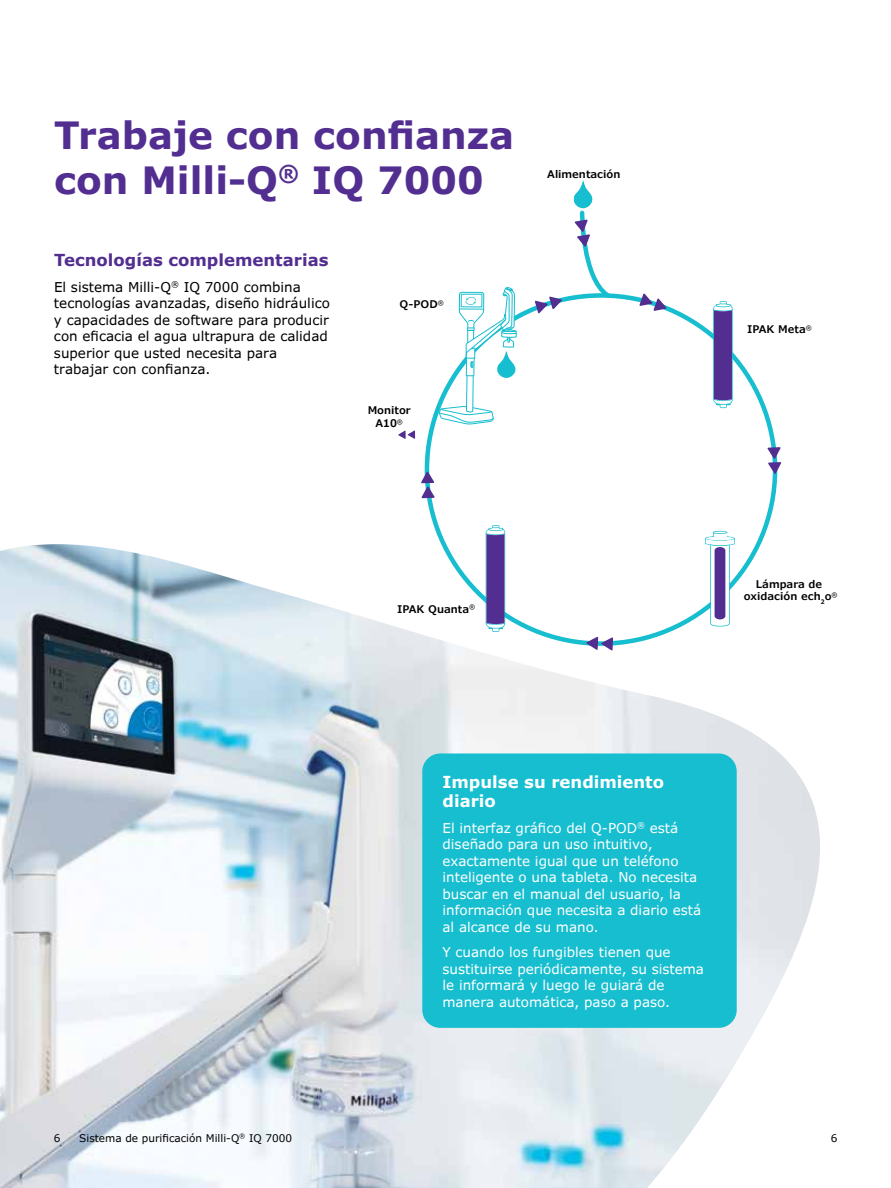
<style>
.page{position:relative;width:891px;height:1188px;background:#fff}
.page>*{position:absolute;margin:0;border:0;box-sizing:border-box;transform-origin:0 0}
.t1{font:700 37.5px/45px "Verdana Pro";color:#522e91}
.t2{font:700 16.5px "Verdana Pro";color:#522e91}
.t3{font:700 16.5px/19.5px "Verdana Pro";color:#fff}
.t4{font:13.5px/16.5px "Verdana Pro";color:#fff}
.t5{font:13.5px/16.5px "Verdana Pro";color:#000}
.t6{font:600 10.5px/12.6px "Verdana Pro";color:#000;text-align:center}
.t7{font:10.5px "Verdana Pro";color:#000}
</style>
<div class="page">
<img style="left:0;top:544px;width:820px;height:644px">
<div style="left:422px;top:753px;width:315px;height:275px;background:#16becf;border-radius:18px"></div>
<svg style="left:713px;top:301px;width:20px;height:107px;background:#655ba7"></svg>
<svg style="left:705px;top:532px;width:31px;height:95px"></svg>
<hr style="left:713px;top:531px;width:14px;height:3px;background:#16becf;border-radius:50%">
<svg style="left:639px;top:293px;width:28px;height:18px"></svg>
<svg style="left:767px;top:447px;width:14px;height:27px"></svg>
<svg style="left:586px;top:637px;width:27px;height:14px"></svg>
<svg style="left:398px;top:430px;width:17px;height:9px"></svg>
<svg style="left:535px;top:296px;width:27px;height:18px"></svg>
<svg style="left:574px;top:180px;width:40px;height:120px"></svg>
<svg style="left:421px;top:287px;width:96px;height:345px"></svg>
<h1 class="t1" style="left:54px;top:113px;width:462px">Trabaje con confianza con Milli-Q<sup>®</sup> IQ 7000</h1>
<p class="t2" style="left:54px;top:249px;width:276px">Tecnologías complementarias</p>
<p class="t5" style="left:54px;top:279px;width:277px">El sistema Milli-Q<sup>®</sup> IQ 7000 combina tecnologías avanzadas, diseño hidráulico y capacidades de software para producir con eficacia el agua ultrapura de calidad superior que usted necesita para trabajar con confianza.</p>
<p class="t6" style="left:400px;top:298px;width:46px">Q-POD<sup>®</sup></p>
<p class="t6" style="left:368px;top:404px;width:45px">Monitor<br>A10<sup>®</sup></p>
<p class="t6" style="left:547px;top:168px;width:75px">Alimentación</p>
<p class="t6" style="left:397px;top:603px;width:80px">IPAK Quanta<sup>®</sup></p>
<p class="t6" style="left:747px;top:323px;width:66px">IPAK Meta<sup>®</sup></p>
<p class="t6" style="left:744px;top:578px;width:95px">Lámpara de oxidación ech<sub>2</sub>o<sup>®</sup></p>
<p class="t7" style="left:54px;top:1131px;width:8px">6</p>
<p class="t7" style="left:79px;top:1131px;width:214px">Sistema de purificación Milli-Q<sup>®</sup> IQ 7000</p>
<p class="t3" style="left:443px;top:772px;width:223px">Impulse su rendimiento diario</p>
<p class="t4" style="left:443px;top:820px;width:260px">El interfaz gráfico del Q-POD<sup>®</sup> está diseñado para un uso intuitivo, exactamente igual que un teléfono inteligente o una tableta. No necesita buscar en el manual del usuario, la información que necesita a diario está al alcance de su mano.</p>
<p class="t4" style="left:443px;top:944px;width:263px">Y cuando los fungibles tienen que sustituirse periódicamente, su sistema le informará y luego le guiará de manera automática, paso a paso.</p>
<p class="t7" style="left:831px;top:1131px;width:8px">6</p>
</div>
